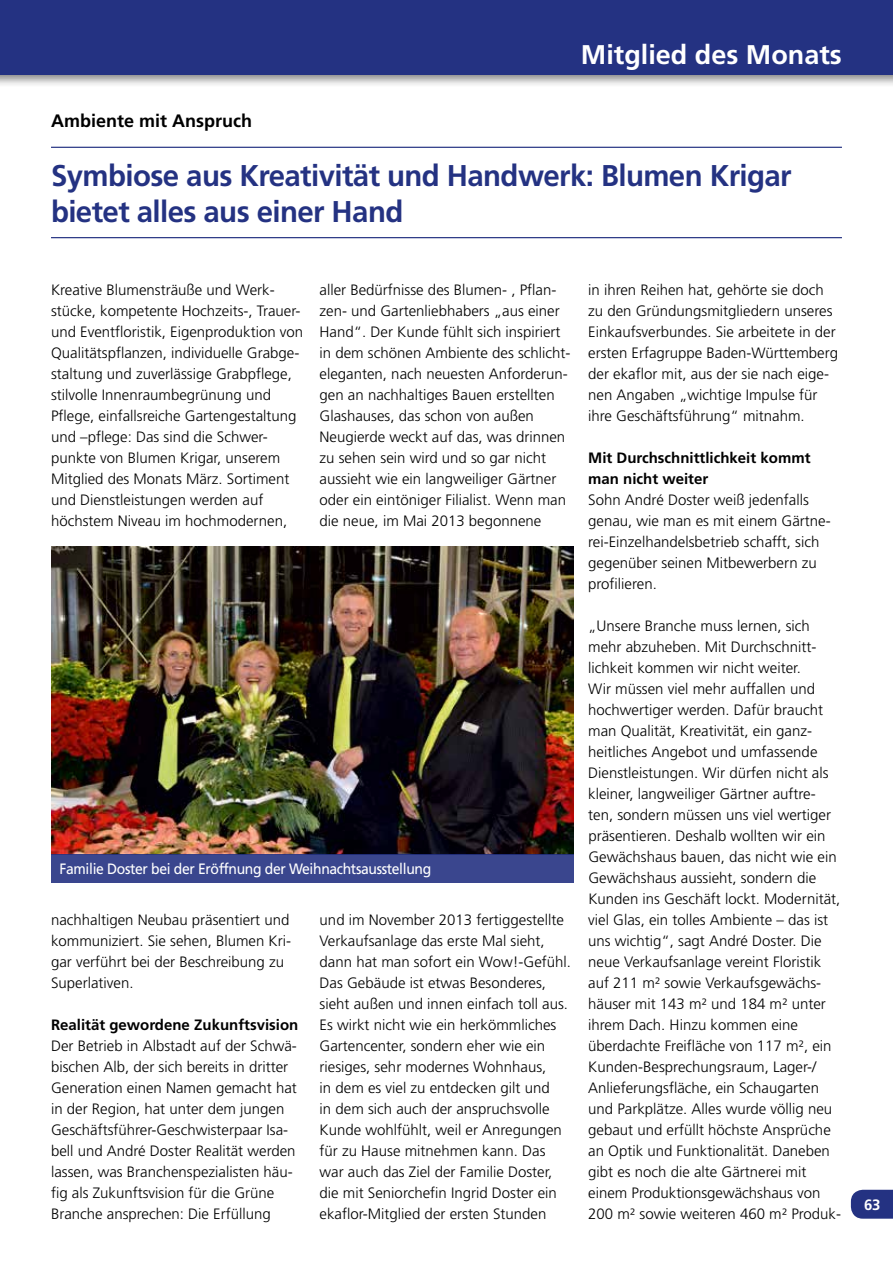
<style>
.page{position:relative;width:893px;height:1263px;background:#fff}
.page>*{position:absolute;margin:0;border:0;box-sizing:border-box;transform-origin:0 0}
.t1{font:700 30px/36px "Frutiger LT Std";letter-spacing:-.02em;color:#243282}
.t2{font:700 27px "Frutiger LT Std";color:#fff}
.t3{font:700 18px "Frutiger LT Std";color:#000}
.t4{font:300 15px/21px "Frutiger LT Std";color:#000}
.t5{font:700 15px/21px "Frutiger LT Std";color:#000}
.t6{font:15px "Frutiger LT Std";letter-spacing:-.025em;color:#fff;scale:.93 1}
.t7{font:700 15px "Frutiger LT Std";color:#fff}
</style>
<div class="page">
<div style="left:0;top:0;width:893px;height:88px;background:#000;opacity:.5"></div>
<div style="left:0;top:0;width:893px;height:74px;background:#243282"></div>
<hr style="left:51px;top:147px;width:791px;height:1px;background:#243282">
<hr style="left:51px;top:237px;width:791px;height:1px;background:#243282">
<img style="left:51px;top:547px;width:522px;height:307px">
<div style="left:51px;top:854px;width:522px;height:29px;background:#3a468e"></div>
<svg style="left:851px;top:1190px;width:42px;height:29px"></svg>
<h2 class="t2" style="left:581px;top:38px;width:263px">Mitglied des Monats</h2>
<p class="t3" style="left:51px;top:110px;width:203px">Ambiente mit Anspruch</p>
<h1 class="t1" style="left:51px;top:158px;width:742px">Symbiose aus Kreativität und Handwerk: Blumen Krigar bietet alles aus einer Hand</h1>
<p class="t4" style="left:51px;top:279px;width:254px">Kreative Blumensträuße und Werk&shy;stücke, kompetente Hochzeits-, Trauer&shy;und Eventfloristik, Eigenproduktion von Qualitätspflanzen, individuelle Grabge&shy;staltung und zuverlässige Grabpflege, stilvolle Innenraumbegrünung und Pflege, einfallsreiche Gartengestaltung und –pflege: Das sind die Schwer&shy;punkte von Blumen Krigar, unserem Mitglied des Monats März. Sortiment und Dienstleistungen werden auf höchstem Niveau im hochmodernen,</p>
<p class="t4" style="left:320px;top:279px;width:252px">aller Bedürfnisse des Blumen- , Pflan&shy;zen- und Gartenliebhabers „aus einer Hand“. Der Kunde fühlt sich inspiriert in dem schönen Ambiente des schlicht&shy;eleganten, nach neuesten Anforderun&shy;gen an nachhaltiges Bauen erstellten Glashauses, das schon von außen Neugierde weckt auf das, was drinnen zu sehen sein wird und so gar nicht aussieht wie ein langweiliger Gärtner oder ein eintöniger Filialist. Wenn man die neue, im Mai 2013 begonnene</p>
<p class="t4" style="left:588px;top:279px;width:251px">in ihren Reihen hat, gehörte sie doch zu den Gründungsmitgliedern unseres Einkaufsverbundes. Sie arbeitete in der ersten Erfagruppe Baden-Württemberg der ekaflor mit, aus der sie nach eige&shy;nen Angaben „wichtige Impulse für ihre Geschäftsführung“ mitnahm.</p>
<p class="t5" style="left:588px;top:447px;width:224px">Mit Durchschnittlichkeit kommt man nicht weiter</p>
<p class="t4" style="left:588px;top:489px;width:244px">Sohn André Doster weiß jedenfalls genau, wie man es mit einem Gärtne&shy;rei-Einzelhandelsbetrieb schafft, sich gegenüber seinen Mitbewerbern zu profilieren.</p>
<p class="t4" style="left:588px;top:615px;width:254px">„Unsere Branche muss lernen, sich mehr abzuheben. Mit Durchschnitt&shy;lichkeit kommen wir nicht weiter.<br>Wir müssen viel mehr auffallen und hochwertiger werden. Dafür braucht man Qualität, Kreativität, ein ganz&shy;heitliches Angebot und umfassende Dienstleistungen. Wir dürfen nicht als kleiner, langweiliger Gärtner auftre&shy;ten, sondern müssen uns viel wertiger präsentieren. Deshalb wollten wir ein Gewächshaus bauen, das nicht wie ein Gewächshaus aussieht, sondern die Kunden ins Geschäft lockt. Modernität, viel Glas, ein tolles Ambiente – das ist uns wichtig“, sagt André Doster. Die neue Verkaufsanlage vereint Floristik auf 211 m² sowie Verkaufsgewächs&shy;häuser mit 143 m² und 184 m² unter ihrem Dach. Hinzu kommen eine überdachte Freifläche von 117 m², ein Kunden-Besprechungsraum, Lager-/ Anlieferungsfläche, ein Schaugarten und Parkplätze. Alles wurde völlig neu gebaut und erfüllt höchste Ansprüche an Optik und Funktionalität. Daneben gibt es noch die alte Gärtnerei mit einem Produktionsgewächshaus von 200 m² sowie weiteren 460 m² Produk-</p>
<p class="t6" style="left:60px;top:860px;width:401px">Familie Doster bei der Eröffnung der Weihnachtsausstellung</p>
<p class="t4" style="left:320px;top:909px;width:253px">und im November 2013 fertiggestellte Verkaufsanlage das erste Mal sieht, dann hat man sofort ein Wow!-Gefühl.<br>Das Gebäude ist etwas Besonderes, sieht außen und innen einfach toll aus.<br>Es wirkt nicht wie ein herkömmliches Gartencenter, sondern eher wie ein riesiges, sehr modernes Wohnhaus,<br>in dem es viel zu entdecken gilt und<br>in dem sich auch der anspruchsvolle Kunde wohlfühlt, weil er Anregungen für zu Hause mitnehmen kann. Das war auch das Ziel der Familie Doster, die mit Seniorchefin Ingrid Doster ein ekaflor-Mitglied der ersten Stunden</p>
<p class="t4" style="left:51px;top:909px;width:242px">nachhaltigen Neubau präsentiert und kommuniziert. Sie sehen, Blumen Kri&shy;gar verführt bei der Beschreibung zu<br>Superlativen.</p>
<p class="t5" style="left:51px;top:1014px;width:249px">Realität gewordene Zukunftsvision</p>
<p class="t4" style="left:51px;top:1035px;width:247px">Der Betrieb in Albstadt auf der Schwä&shy;bischen Alb, der sich bereits in dritter Generation einen Namen gemacht hat in der Region, hat unter dem jungen Geschäftsführer-Geschwisterpaar Isa&shy;bell und André Doster Realität werden lassen, was Branchenspezialisten häu&shy;fig als Zukunftsvision für die Grüne Branche ansprechen: Die Erfüllung</p>
<p class="t7" style="left:864px;top:1196px;width:18px">63</p>
</div>
